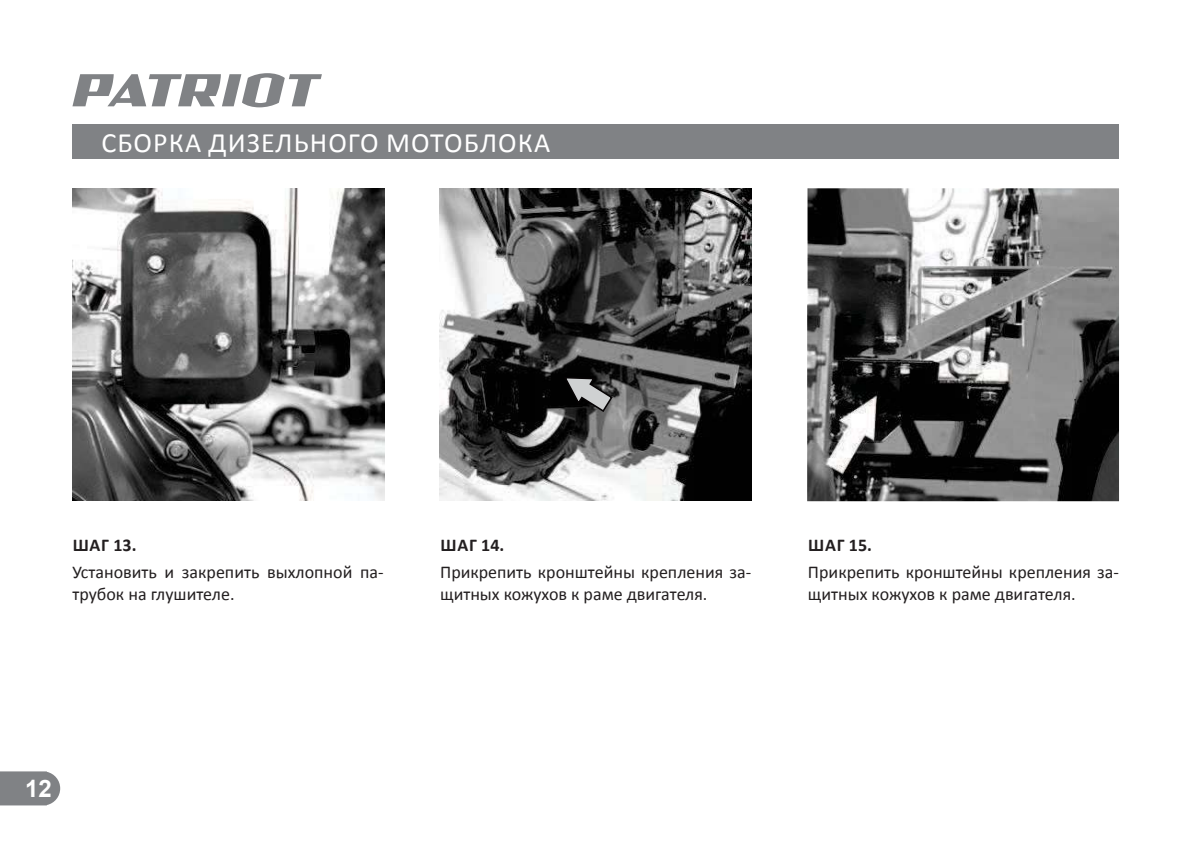
<style>
.page{position:relative;width:1191px;height:841px;background:#fff}
.page>*{position:absolute;margin:0;border:0;box-sizing:border-box;transform-origin:0 0}
.t1{font:28px "Calibri";letter-spacing:.04em;color:#fff}
.t2{font:700 24px "Arial";color:#fff}
.t3{font:18px/21.6px "Calibri";color:#231f20}
.t4{font:700 18px "Calibri";letter-spacing:.04em;color:#231f20}
</style>
<div class="page">
<svg style="left:0;top:771px;width:60px;height:34px"></svg>
<svg style="left:72px;top:73px;width:250px;height:34px"></svg>
<div style="left:72px;top:124px;width:1047px;height:34px;background:#808285"></div>
<img style="left:72px;top:188px;width:312px;height:312px">
<img style="left:807px;top:188px;width:312px;height:313px">
<img style="left:440px;top:188px;width:312px;height:312px">
<svg style="left:562px;top:376px;width:52px;height:37px"></svg>
<h1 class="t1" style="left:101px;top:125px;width:451px">СБОРКА ДИЗЕЛЬНОГО МОТОБЛОКА</h1>
<p class="t4" style="left:73px;top:533px;width:65px">ШАГ 13.</p>
<p class="t3" style="left:72px;top:561px;width:313px">Установить и закрепить выхлопной па&shy;трубок на глушителе.</p>
<p class="t4" style="left:441px;top:533px;width:65px">ШАГ 14.</p>
<p class="t3" style="left:440px;top:561px;width:313px">Прикрепить кронштейны крепления за&shy;щитных кожухов к раме двигателя.</p>
<p class="t4" style="left:808px;top:533px;width:65px">ШАГ 15.</p>
<p class="t3" style="left:808px;top:561px;width:313px">Прикрепить кронштейны крепления за&shy;щитных кожухов к раме двигателя.</p>
<h2 class="t2" style="left:25px;top:774px;width:28px">12</h2>
</div>
